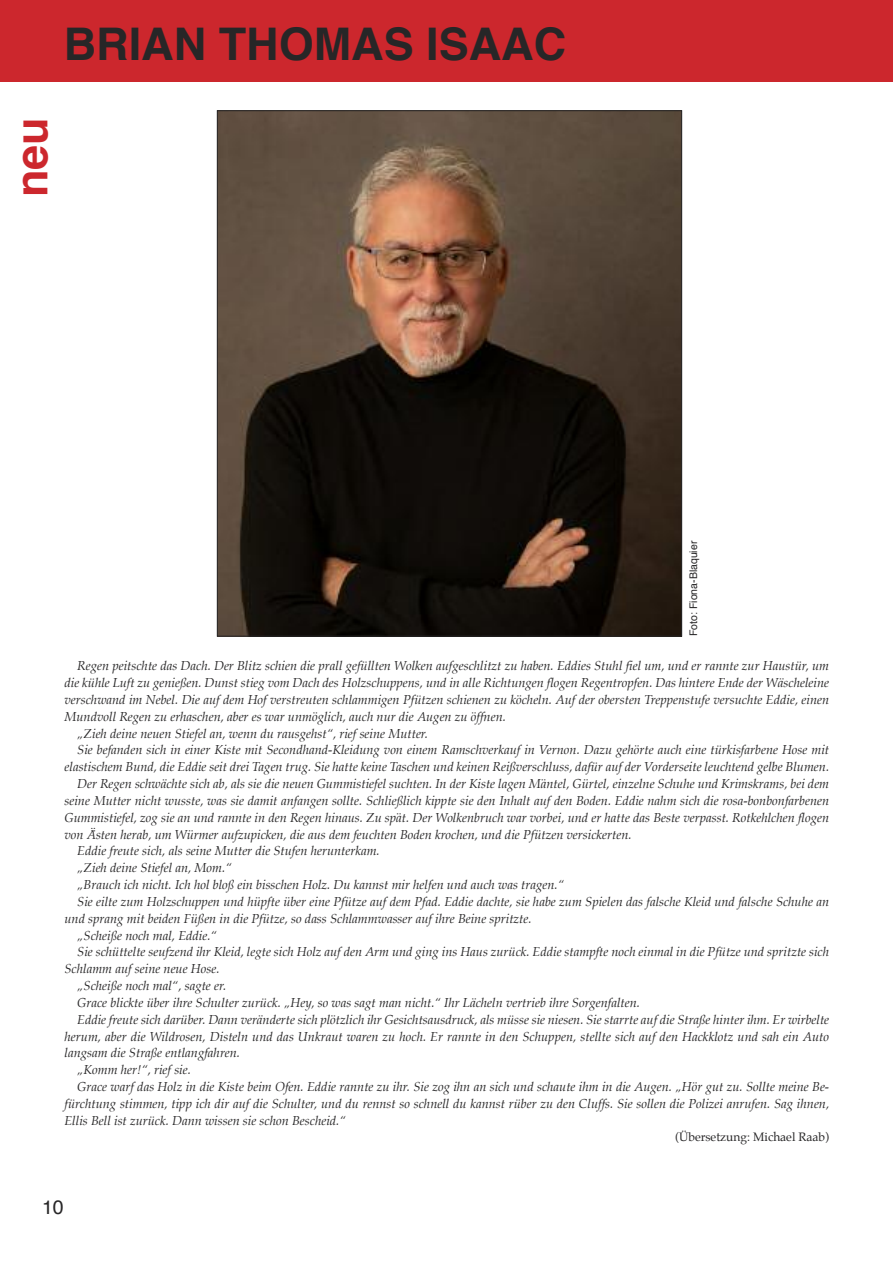
<style>
.page{position:relative;width:893px;height:1263px;background:#fff}
.page>*{position:absolute;margin:0;border:0;box-sizing:border-box;transform-origin:0 0}
.t1{font:700 45px "Helvetica";color:#272627}
.t2{font:700 45px "Helvetica";color:#cc272d}
.t3{font:19.5px "Helvetica";color:#272627}
.t4{font:italic 12.75px "Palatino";color:#272627}
.t5{font:12px "Palatino";color:#272627}
.t6{font:10.5px "Helvetica";color:#272627}
</style>
<div class="page">
<div style="left:0;top:0;width:893px;height:82px;background:#cc272d"></div>
<img style="left:219px;top:113px;width:461px;height:521px">
<h1 class="t1" style="left:64px;top:26px;width:504px">BRIAN THoMAS ISAAC</h1>
<h1 class="t2" style="left:13px;top:197px;width:82px;rotate:-90deg">neu</h1>
<p class="t6" style="left:689px;top:636px;width:97px;rotate:-90deg">Foto: Fiona-Blaquier</p>
<p class="t4" style="left:77px;top:660px;width:753px">Regen peitschte das Dach. Der Blitz schien die prall gefüllten Wolken aufgeschlitzt zu haben. Eddies Stuhl fiel um, und er rannte zur Haustür, um</p>
<p class="t4" style="left:65px;top:677px;width:766px">die kühle Luft zu genießen. Dunst stieg vom Dach des Holzschuppens, und in alle Richtungen flogen Regentropfen. Das hintere Ende der Wäscheleine</p>
<p class="t4" style="left:65px;top:693px;width:766px">verschwand im Nebel. Die auf dem Hof verstreuten schlammigen Pfützen schienen zu köcheln. Auf der obersten Treppenstufe versuchte Eddie, einen</p>
<p class="t4" style="left:65px;top:710px;width:443px">Mundvoll Regen zu erhaschen, aber es war unmöglich, auch nur die Augen zu öffnen.</p>
<p class="t4" style="left:77px;top:727px;width:352px">„Zieh deine neuen Stiefel an, wenn du rausgehst“, rief seine Mutter.</p>
<p class="t4" style="left:77px;top:744px;width:753px">Sie befanden sich in einer Kiste mit Secondhand-Kleidung von einem Ramschverkauf in Vernon. Dazu gehörte auch eine türkisfarbene Hose mit</p>
<p class="t4" style="left:65px;top:761px;width:766px">elastischem Bund, die Eddie seit drei Tagen trug. Sie hatte keine Taschen und keinen Reißverschluss, dafür auf der Vorderseite leuchtend gelbe Blumen.</p>
<p class="t4" style="left:77px;top:778px;width:753px">Der Regen schwächte sich ab, als sie die neuen Gummistiefel suchten. In der Kiste lagen Mäntel, Gürtel, einzelne Schuhe und Krimskrams, bei dem</p>
<p class="t4" style="left:65px;top:794px;width:766px">seine Mutter nicht wusste, was sie damit anfangen sollte. Schließlich kippte sie den Inhalt auf den Boden. Eddie nahm sich die rosa-bonbonfarbenen</p>
<p class="t4" style="left:65px;top:811px;width:766px">Gummistiefel, zog sie an und rannte in den Regen hinaus. Zu spät. Der Wolkenbruch war vorbei, und er hatte das Beste verpasst. Rotkehlchen flogen</p>
<p class="t4" style="left:65px;top:828px;width:569px">von Ä̈sten herab, um Würmer aufzupicken, die aus dem feuchten Boden krochen, und die Pfützen versickerten.</p>
<p class="t4" style="left:77px;top:845px;width:304px">Eddie freute sich, als seine Mutter die Stufen herunterkam.</p>
<p class="t4" style="left:77px;top:862px;width:156px">„Zieh deine Stiefel an, Mom.“</p>
<p class="t4" style="left:77px;top:878px;width:488px">„Brauch ich nicht. Ich hol bloß ein bisschen Holz. Du kannst mir helfen und auch was tragen.“</p>
<p class="t4" style="left:77px;top:895px;width:753px">Sie eilte zum Holzschuppen und hüpfte über eine Pfütze auf dem Pfad. Eddie dachte, sie habe zum Spielen das falsche Kleid und falsche Schuhe an</p>
<p class="t4" style="left:65px;top:912px;width:469px">und sprang mit beiden Füßen in die Pfütze, so dass Schlammwasser auf ihre Beine spritzte.</p>
<p class="t4" style="left:77px;top:929px;width:141px">„Scheiße noch mal, Eddie.“</p>
<p class="t4" style="left:77px;top:946px;width:753px">Sie schüttelte seufzend ihr Kleid, legte sich Holz auf den Arm und ging ins Haus zurück. Eddie stampfte noch einmal in die Pfütze und spritzte sich</p>
<p class="t4" style="left:65px;top:963px;width:157px">Schlamm auf seine neue Hose.</p>
<p class="t4" style="left:77px;top:979px;width:150px">„Scheiße noch mal“, sagte er.</p>
<p class="t4" style="left:77px;top:996px;width:564px">Grace blickte über ihre Schulter zurück. „Hey, so was sagt man nicht.“ Ihr Lächeln vertrieb ihre Sorgenfalten.</p>
<p class="t4" style="left:77px;top:1013px;width:753px">Eddie freute sich darüber. Dann veränderte sich plötzlich ihr Gesichtsausdruck, als müsse sie niesen. Sie starrte auf die Straße hinter ihm. Er wirbelte</p>
<p class="t4" style="left:65px;top:1030px;width:766px">herum, aber die Wildrosen, Disteln und das Unkraut waren zu hoch. Er rannte in den Schuppen, stellte sich auf den Hackklotz und sah ein Auto</p>
<p class="t4" style="left:65px;top:1047px;width:177px">langsam die Straße entlangfahren.</p>
<p class="t4" style="left:77px;top:1064px;width:115px">„Komm her!“, rief sie.</p>
<p class="t4" style="left:77px;top:1080px;width:753px">Grace warf das Holz in die Kiste beim Ofen. Eddie rannte zu ihr. Sie zog ihn an sich und schaute ihm in die Augen. „Hör gut zu. Sollte meine Be-</p>
<p class="t4" style="left:65px;top:1097px;width:766px">fürchtung stimmen, tipp ich dir auf die Schulter, und du rennst so schnell du kannst rüber zu den Cluffs. Sie sollen die Polizei anrufen. Sag ihnen,</p>
<p class="t4" style="left:65px;top:1114px;width:283px">Ellis Bell ist zurück. Dann wissen sie schon Bescheid.“</p>
<p class="t5" style="left:675px;top:1131px;width:156px">(Übersetzung: Michael Raab)</p>
<h2 class="t3" style="left:42px;top:1199px;width:23px">10</h2>
</div>
